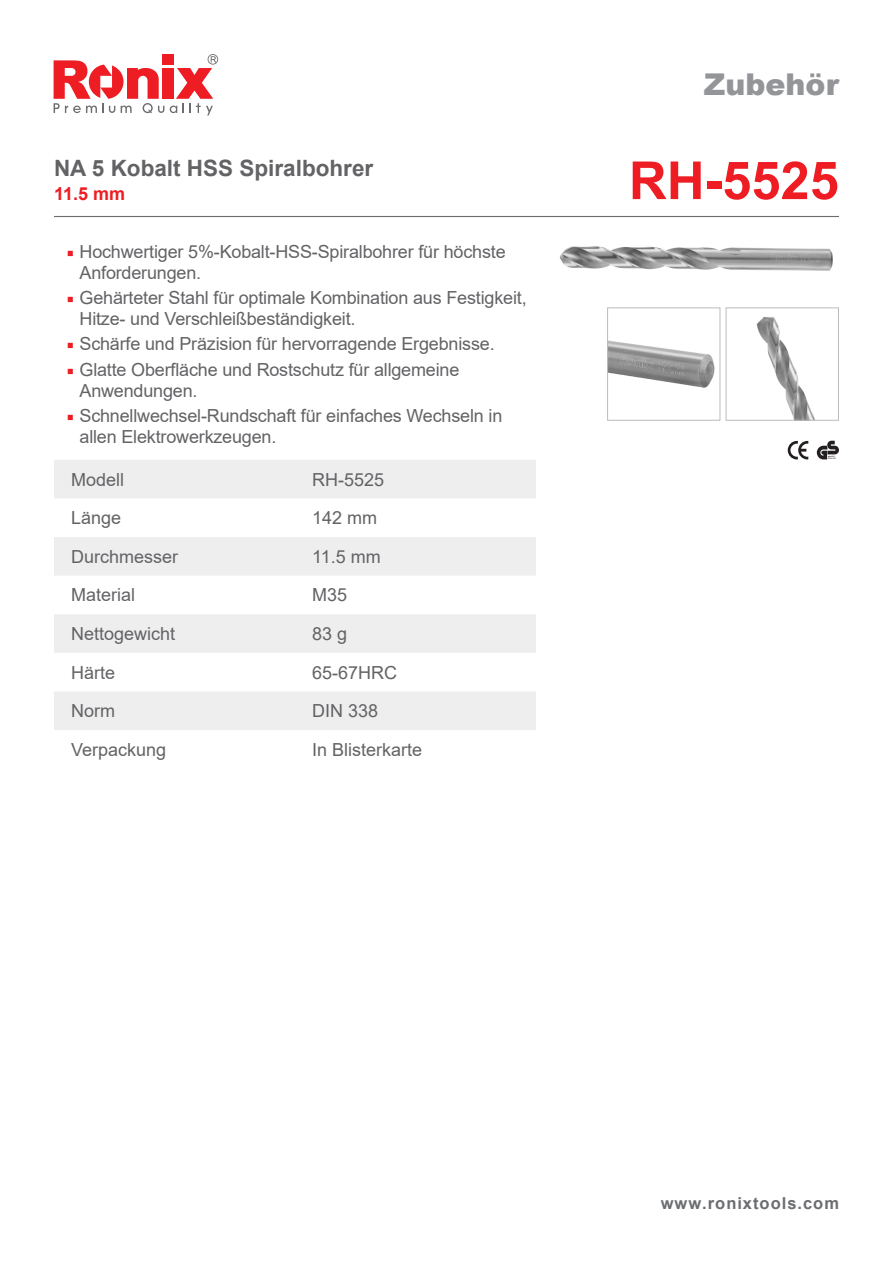
<style>
.page{position:relative;width:893px;height:1263px;background:#fff}
.page>*{position:absolute;margin:0;border:0;box-sizing:border-box;transform-origin:0 0}
.t1{font:700 52.5px "Arial";color:#ee1d23}
.t2{font:900 30px "Arial";color:#939598}
.t3{font:700 22.5px "Arial";color:#636366}
.t4{font:18px/21px "Arial";letter-spacing:-.01em;color:#636366}
.t5{font:700 18px "Arial";color:#ee1d23}
.t6{font:700 16.5px "Arial";letter-spacing:.06em;color:#6c6d70}
.s1{font-family:"Minion Pro";color:#ee1d23}
</style>
<div class="page">
<svg style="left:170px;top:54px;width:48px;height:61px"></svg>
<div style="left:162px;top:68px;width:11px;height:31px;background:#ee1d23"></div>
<svg style="left:54px;top:60px;width:110px;height:53px"></svg>
<div style="left:162px;top:54px;width:11px;height:11px;background:#ee1d23"></div>
<svg style="left:54px;top:460px;width:482px;height:270px;fill:#eeeeef"></svg>
<hr style="left:54px;top:216px;width:785px;height:1px;background:#6c6d70">
<img style="left:560px;top:246px;width:273px;height:25px">
<img style="left:756px;top:316px;width:59px;height:103px">
<div style="left:726px;top:307px;width:113px;height:114px;border:1px solid #bcbdc0"></div>
<svg style="left:788px;top:441px;width:20px;height:18px"></svg>
<svg style="left:817px;top:441px;width:22px;height:18px"></svg>
<img style="left:609px;top:340px;width:106px;height:48px">
<div style="left:607px;top:307px;width:113px;height:114px;border:1px solid #bcbdc0"></div>
<p class="t3" style="left:54px;top:152px;width:321px">NA 5 Kobalt HSS Spiralbohrer</p>
<p class="t5" style="left:54px;top:181px;width:73px">11.5 mm</p>
<p class="t4" style="left:80px;top:241px;width:428px;text-indent:-13px"><span class="s1">■</span> Hochwertiger 5%-Kobalt-HSS-Spiralbohrer für höchste<br>Anforderungen.</p>
<p class="t4" style="left:80px;top:287px;width:449px;text-indent:-13px"><span class="s1">■</span> Gehärteter Stahl für optimale Kombination aus Festigkeit,<br>Hitze- und Verschleißbeständigkeit.</p>
<p class="t4" style="left:67px;top:333px;width:429px"><span class="s1">■</span> Schärfe und Präzision für hervorragende Ergebnisse.</p>
<p class="t4" style="left:80px;top:359px;width:381px;text-indent:-13px"><span class="s1">■</span> Glatte Oberfläche und Rostschutz für allgemeine<br>Anwendungen.</p>
<p class="t4" style="left:80px;top:405px;width:424px;text-indent:-13px"><span class="s1">■</span> Schnellwechsel-Rundschaft für einfaches Wechseln in allen Elektrowerkzeugen.</p>
<p class="t4" style="left:71px;top:469px;width:55px">Modell</p>
<p class="t4" style="left:312px;top:469px;width:74px">RH-5525</p>
<p class="t4" style="left:71px;top:507px;width:52px">Länge</p>
<p class="t4" style="left:312px;top:507px;width:67px">142 mm</p>
<p class="t4" style="left:71px;top:546px;width:109px">Durchmesser</p>
<p class="t4" style="left:312px;top:546px;width:70px">11.5 mm</p>
<p class="t4" style="left:71px;top:584px;width:66px">Material</p>
<p class="t4" style="left:312px;top:584px;width:37px">M35</p>
<p class="t4" style="left:71px;top:623px;width:106px">Nettogewicht</p>
<p class="t4" style="left:312px;top:623px;width:37px">83 g</p>
<p class="t4" style="left:71px;top:662px;width:46px">Härte</p>
<p class="t4" style="left:312px;top:662px;width:87px">65-67HRC</p>
<p class="t4" style="left:71px;top:700px;width:45px">Norm</p>
<p class="t4" style="left:312px;top:700px;width:68px">DIN 338</p>
<p class="t4" style="left:71px;top:739px;width:97px">Verpackung</p>
<p class="t4" style="left:312px;top:739px;width:112px">In Blisterkarte</p>
<h2 class="t2" style="left:704px;top:63px;width:137px">Zubehör</h2>
<p class="t1" style="left:629px;top:144px;width:212px">RH-5525</p>
<p class="t6" style="left:661px;top:1192px;width:180px">www.ronixtools.com</p>
</div>
